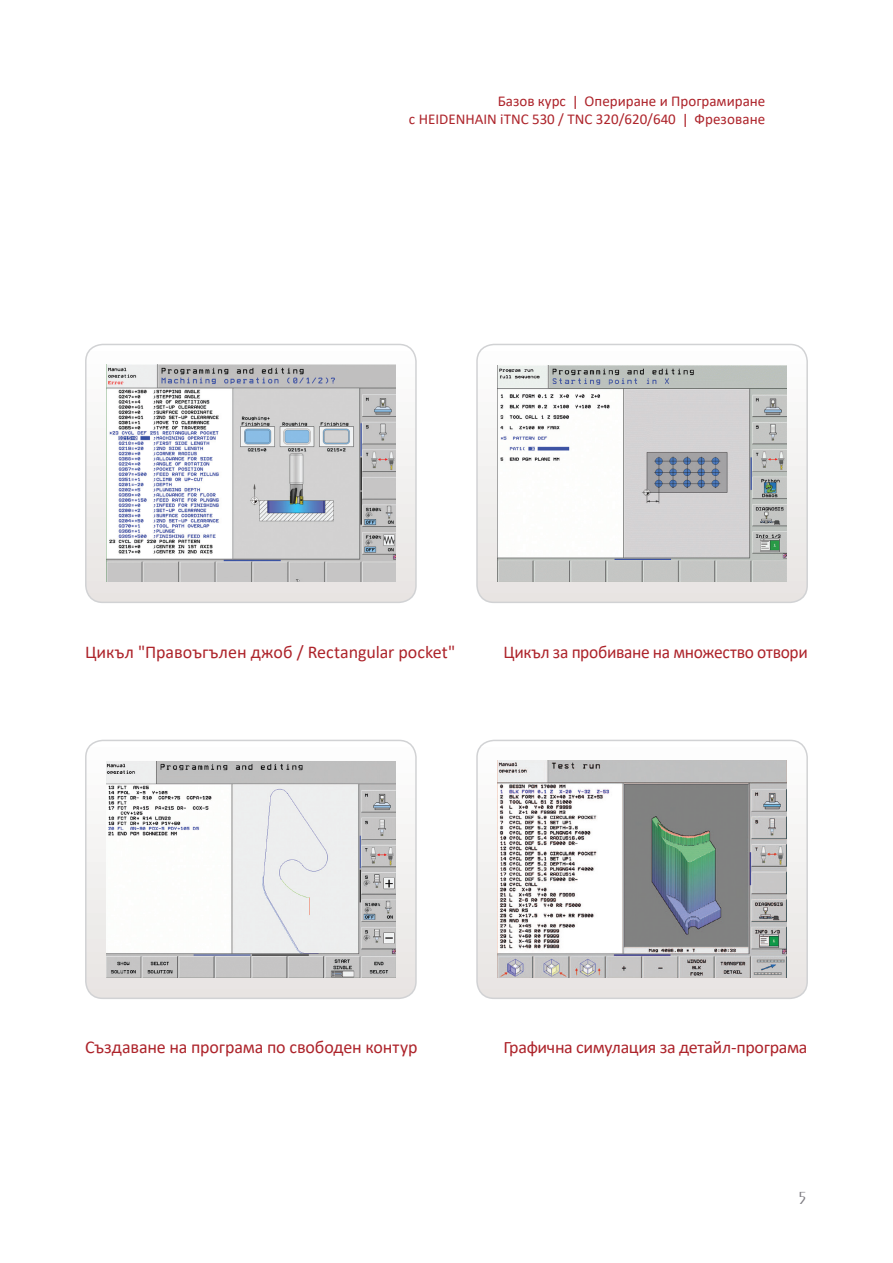
<style>
.page{position:relative;width:893px;height:1263px;background:#fff}
.page>*{position:absolute;margin:0;border:0;box-sizing:border-box;transform-origin:0 0}
.t1{font:18px "Calibri";letter-spacing:-.01em;color:#ad232a}
.t2{font:300 18px "Penta";color:#7f7d83}
.t3{font:17.4px "Calibri";letter-spacing:-.02em;color:#ad232a}
.t4{font:15px/18px "Calibri";color:#ad232a;text-align:right}
.s1{font-weight:300;font-size:21px}
</style>
<div class="page">
<svg style="left:477px;top:740px;width:330px;height:258px"></svg>
<div style="left:476px;top:740px;width:332px;height:259px;border:2px solid #d1d2d4;border-radius:17px"></div>
<svg style="left:86px;top:344px;width:328px;height:258px"></svg>
<div style="left:85px;top:344px;width:332px;height:259px;border:2px solid #d1d2d4;border-radius:17px"></div>
<svg style="left:477px;top:344px;width:330px;height:258px"></svg>
<div style="left:476px;top:344px;width:332px;height:259px;border:2px solid #d1d2d4;border-radius:17px"></div>
<svg style="left:86px;top:740px;width:328px;height:258px"></svg>
<div style="left:85px;top:740px;width:332px;height:259px;border:2px solid #d1d2d4;border-radius:17px"></div>
<img style="left:497px;top:761px;width:290px;height:217px">
<img style="left:106px;top:761px;width:289px;height:216px">
<img style="left:497px;top:365px;width:290px;height:217px">
<img style="left:106px;top:365px;width:289px;height:217px">
<p class="t4" style="left:409px;top:92px;width:358px">Базов курс <span class="s1">I</span> Опериране и Програмиране<br>с HEIDENHAIN iTNC 530 / TNC 320/620/640 <span class="s1">I</span> Фрезоване</p>
<p class="t1" style="left:85px;top:639px;width:372px">Цикъл "Правоъгълен джоб / Rectangular pocket"</p>
<p class="t1" style="left:504px;top:639px;width:306px">Цикъл за пробиване на множество отвори</p>
<p class="t1" style="left:85px;top:1035px;width:334px">Създаване на програма по свободен контур</p>
<p class="t3" style="left:504px;top:1036px;width:305px">Графична симулация за детайл-програма</p>
<p class="t2" style="left:797px;top:1189px;width:12px">5</p>
</div>
